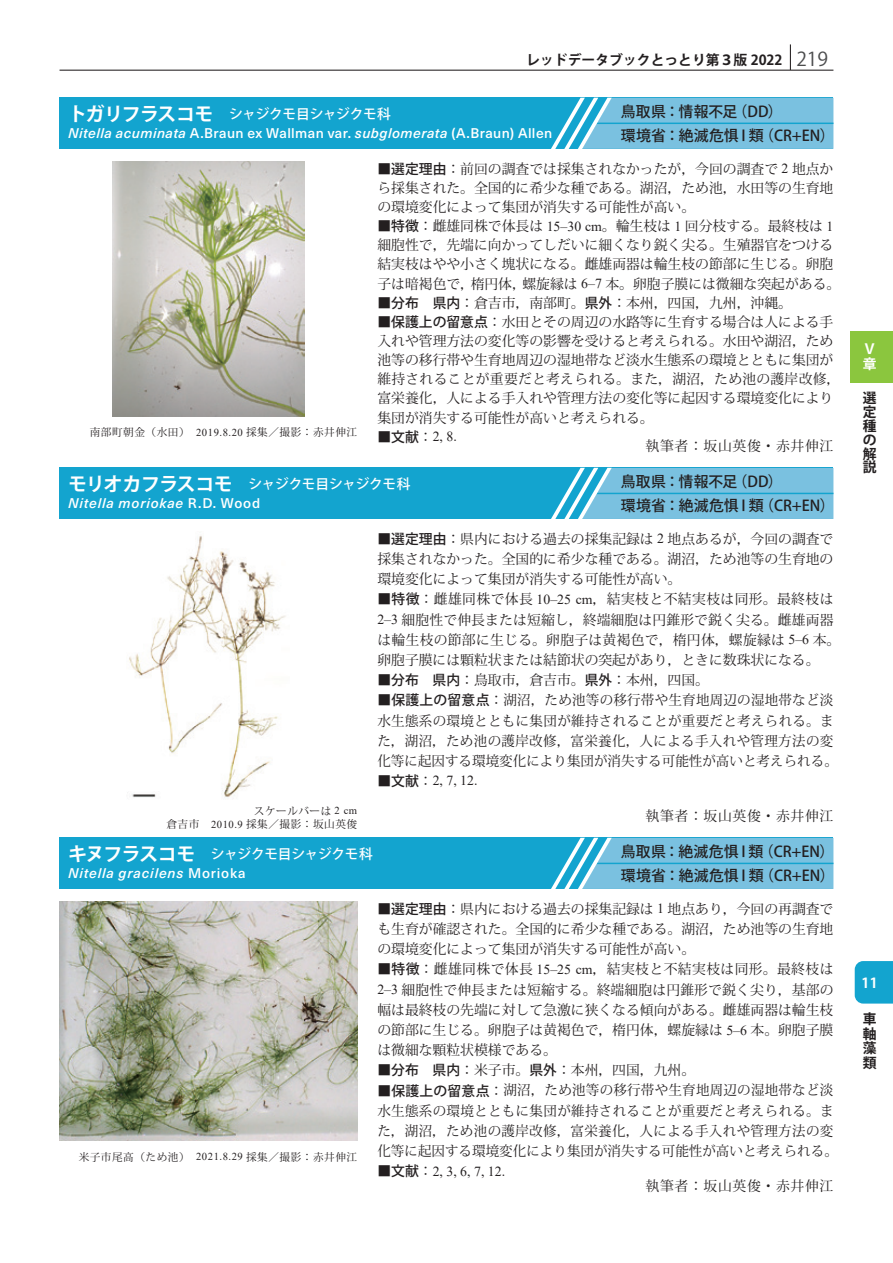
<style>
.page{position:relative;width:893px;height:1263px;background:#fff}
.page>*{position:absolute;margin:0;border:0;box-sizing:border-box;transform-origin:0 0}
.t1{font:500 14.85px/23.4px "Koz Go Pr 6 N";letter-spacing:.005em;color:#231f20}
.t2{font:13.8px/20.2px "Koz Min Pr 6 N";color:#231f20;text-align:justify}
.t3{font:13.8px/20.2px "Koz Min Pr 6 N";letter-spacing:.02em;color:#231f20}
.t4{font:500 13.8px "Koz Go Pr 6 N";letter-spacing:-.02em;color:#fff}
.t5{font:500 13.8px "Neue Haas Unica W1 G";letter-spacing:.03em;color:#fff}
.t6{font:italic 500 13.8px "Neue Haas Unica W1 G";letter-spacing:.055em;color:#fff}
.t7{font:13.8px "Koz Min Pr 6 N";letter-spacing:.05em;color:#231f20}
.t8{font:13.8px "Times New Roman";color:#231f20}
.t9{font:700 13.8px/13.8px "Koz Go Pr 6 N";color:#231f20;text-align:justify}
.t10{font:700 13.8px/14.5px "Koz Go Pr 6 N";color:#fff}
.t11{font:10.65px "Koz Min Pr 6 N";letter-spacing:.05em;color:#231f20}
.s1{font-weight:400;font-size:19.2px;color:#4b4c4d}
.s2{font-weight:700;font-size:19.2px}
.s3{font-style:italic}
.s4{font-family:"Times New Roman"}
.s5{font-family:"Koz Go Pr 6 N";font-weight:500}
.s6{font-family:"Koz Min Pr 6 N"}
.s7{font-style:normal}
</style>
<div class="page">
<hr style="left:60px;top:70px;width:773px;height:1px;background:#231f20">
<svg style="left:790px;top:44px;width:1px;height:26px"></svg>
<div style="left:850px;top:332px;width:43px;height:51px;background:#8bc63e"></div>
<div style="left:855px;top:961px;width:38px;height:42px;background:#13a4cf"></div>
<div style="left:60px;top:98px;width:773px;height:51px;background:#13a4cf"></div>
<svg style="left:551px;top:98px;width:282px;height:51px;background:#70bfde"></svg>
<div style="left:60px;top:468px;width:773px;height:51px;background:#13a4cf"></div>
<svg style="left:551px;top:468px;width:282px;height:51px;background:#71bfde"></svg>
<div style="left:60px;top:838px;width:773px;height:51px;background:#13a4cf"></div>
<svg style="left:551px;top:838px;width:282px;height:51px;background:#71bfde"></svg>
<img style="left:113px;top:162px;width:191px;height:255px">
<img style="left:129px;top:535px;width:157px;height:263px">
<img style="left:60px;top:901px;width:297px;height:240px">
<p class="t9" style="left:526px;top:53px;width:303px">レッドデータブックとっとり第３版 2022 <span class="s1">219</span></p>
<p class="t4" style="left:68px;top:106px;width:325px"><span class="s2">トガリフラスコモ</span>　シャジクモ目シャジクモ科</p>
<p class="t5" style="left:68px;top:123px;width:486px"><span class="s3">Nitella acuminata</span> A.Braun ex Wallman var. <span class="s3">subglomerata</span> (A.Braun) Allen</p>
<p class="t1" style="left:621px;top:100px;width:215px">鳥取県：情報不足（DD）<br>環境省：絶滅危惧Ⅰ類（CR+EN）</p>
<p class="t11" style="left:79px;top:426px;width:280px">　南部町朝金（水田）　<span class="s4">2019.8.20</span> 採集／撮影：赤井伸江</p>
<p class="t2" style="left:377px;top:159px;width:458px;line-height:19.2px"><span class="s5">■選定理由</span>：前回の調査では採集されなかったが，今回の調査で <span class="s4">2</span> 地点から採集された。全国的に希少な種である。湖沼，ため池，水田等の生育地の環境変化によって集団が消失する可能性が高い。</p>
<p class="t2" style="left:377px;top:217px;width:464px;line-height:19.2px;text-align:left"><span class="s5">■特徴</span>：雌雄同株で体長は <span class="s4">15–30 cm</span>。輪生枝は <span class="s4">1</span> 回分枝する。最終枝は <span class="s4">1</span>細胞性で，先端に向かってしだいに細くなり鋭く尖る。生殖器官をつける結実枝はやや小さく塊状になる。雌雄両器は輪生枝の節部に生じる。卵胞子は暗褐色で，楕円体，螺旋縁は <span class="s4">6–7</span> 本。卵胞子膜には微細な突起がある。</p>
<p class="t2" style="left:377px;top:293px;width:416px"><span class="s5">■分布　県内</span>：倉吉市，南部町。<span class="s5">県外</span>：本州，四国，九州，沖縄。</p>
<p class="t2" style="left:377px;top:312px;width:464px;line-height:19.2px;text-align:left"><span class="s5">■保護上の留意点</span>：水田とその周辺の水路等に生育する場合は人による手入れや管理方法の変化等の影響を受けると考えられる。水田や湖沼，ため池等の移行帯や生育地周辺の湿地帯など淡水生態系の環境とともに集団が維持されることが重要だと考えられる。また，湖沼，ため池の護岸改修，富栄養化，人による手入れや管理方法の変化等に起因する環境変化により集団が消失する可能性が高いと考えられる。</p>
<p class="t8" style="left:377px;top:427px;width:81px"><span class="s5">■文献</span><span class="s6">：</span>2, 8.</p>
<p class="t7" style="left:645px;top:438px;width:189px">執筆者：坂山英俊・赤井伸江</p>
<p class="t4" style="left:68px;top:476px;width:344px"><span class="s2">モリオカフラスコモ</span>　シャジクモ目シャジクモ科</p>
<p class="t6" style="left:68px;top:492px;width:194px">Nitella moriokae <span class="s7">R.D. Wood</span></p>
<p class="t1" style="left:621px;top:470px;width:215px">鳥取県：情報不足（DD）<br>環境省：絶滅危惧Ⅰ類（CR+EN）</p>
<p class="t2" style="left:377px;top:529px;width:458px"><span class="s5">■選定理由</span>：県内における過去の採集記録は <span class="s4">2</span> 地点あるが，今回の調査で採集されなかった。全国的に希少な種である。湖沼，ため池等の生育地の環境変化によって集団が消失する可能性が高い。</p>
<p class="t2" style="left:377px;top:589px;width:464px;text-align:left"><span class="s5">■特徴</span>：雌雄同株で体長 <span class="s4">10–25 cm</span>，結実枝と不結実枝は同形。最終枝は<span class="s4">2–3</span> 細胞性で伸長または短縮し，終端細胞は円錐形で鋭く尖る。雌雄両器は輪生枝の節部に生じる。卵胞子は黄褐色で，楕円体，螺旋縁は <span class="s4">5–6</span> 本。卵胞子膜には顆粒状または結節状の突起があり，ときに数珠状になる。</p>
<p class="t2" style="left:377px;top:670px;width:333px"><span class="s5">■分布　県内</span>：鳥取市，倉吉市。<span class="s5">県外</span>：本州，四国。</p>
<p class="t3" style="left:377px;top:690px;width:462px"><span class="s5">■保護上の留意点</span>：湖沼，ため池等の移行帯や生育地周辺の湿地帯など淡水生態系の環境とともに集団が維持されることが重要だと考えられる。また，湖沼，ため池の護岸改修，富栄養化，人による手入れや管理方法の変化等に起因する環境変化により集団が消失する可能性が高いと考えられる。</p>
<p class="t8" style="left:377px;top:771px;width:102px"><span class="s5">■文献</span><span class="s6">：</span>2, 7, 12.</p>
<p class="t11" style="left:243px;top:805px;width:116px">　スケールバーは <span class="s4">2 cm</span></p>
<p class="t7" style="left:645px;top:808px;width:189px">執筆者：坂山英俊・赤井伸江</p>
<p class="t11" style="left:166px;top:818px;width:192px">倉吉市　<span class="s4">2010.9</span> 採集／撮影：坂山英俊</p>
<p class="t4" style="left:68px;top:846px;width:306px"><span class="s2">キヌフラスコモ</span>　シャジクモ目シャジクモ科</p>
<p class="t6" style="left:68px;top:862px;width:179px">Nitella gracilens <span class="s7">Morioka</span></p>
<p class="t1" style="left:621px;top:840px;width:215px">鳥取県：絶滅危惧Ⅰ類（CR+EN）環境省：絶滅危惧Ⅰ類（CR+EN）</p>
<p class="t11" style="left:68px;top:1151px;width:291px">　米子市尾高（ため池）　<span class="s4">2021.8.29</span> 採集／撮影：赤井伸江</p>
<p class="t2" style="left:377px;top:899px;width:458px"><span class="s5">■選定理由</span>：県内における過去の採集記録は <span class="s4">1</span> 地点あり，今回の再調査でも生育が確認された。全国的に希少な種である。湖沼，ため池等の生育地の環境変化によって集団が消失する可能性が高い。</p>
<p class="t2" style="left:377px;top:959px;width:458px"><span class="s5">■特徴</span>：雌雄同株で体長 <span class="s4">15–25 cm</span>，結実枝と不結実枝は同形。最終枝は<span class="s4">2–3</span> 細胞性で伸長または短縮する。終端細胞は円錐形で鋭く尖り，基部の幅は最終枝の先端に対して急激に狭くなる傾向がある。雌雄両器は輪生枝の節部に生じる。卵胞子は黄褐色で，楕円体，螺旋縁は <span class="s4">5–6</span> 本。卵胞子膜は微細な顆粒状模様である。</p>
<p class="t2" style="left:377px;top:1060px;width:319px"><span class="s5">■分布　県内</span>：米子市。<span class="s5">県外</span>：本州，四国，九州。</p>
<p class="t3" style="left:377px;top:1080px;width:462px"><span class="s5">■保護上の留意点</span>：湖沼，ため池等の移行帯や生育地周辺の湿地帯など淡水生態系の環境とともに集団が維持されることが重要だと考えられる。また，湖沼，ため池の護岸改修，富栄養化，人による手入れや管理方法の変化等に起因する環境変化により集団が消失する可能性が高いと考えられる。</p>
<p class="t8" style="left:377px;top:1161px;width:129px"><span class="s5">■文献</span><span class="s6">：</span>2, 3, 6, 7, 12.</p>
<p class="t7" style="left:645px;top:1178px;width:189px">執筆者：坂山英俊・赤井伸江</p>
<p class="t10" style="left:863px;top:342px;width:15px">Ⅴ章</p>
<p class="t9" style="left:863px;top:392px;width:15px">選定種の解説</p>
<p class="t10" style="left:861px;top:975px;width:18px">11</p>
<p class="t9" style="left:863px;top:1012px;width:15px;line-height:14.5px">車軸藻類</p>
</div>
